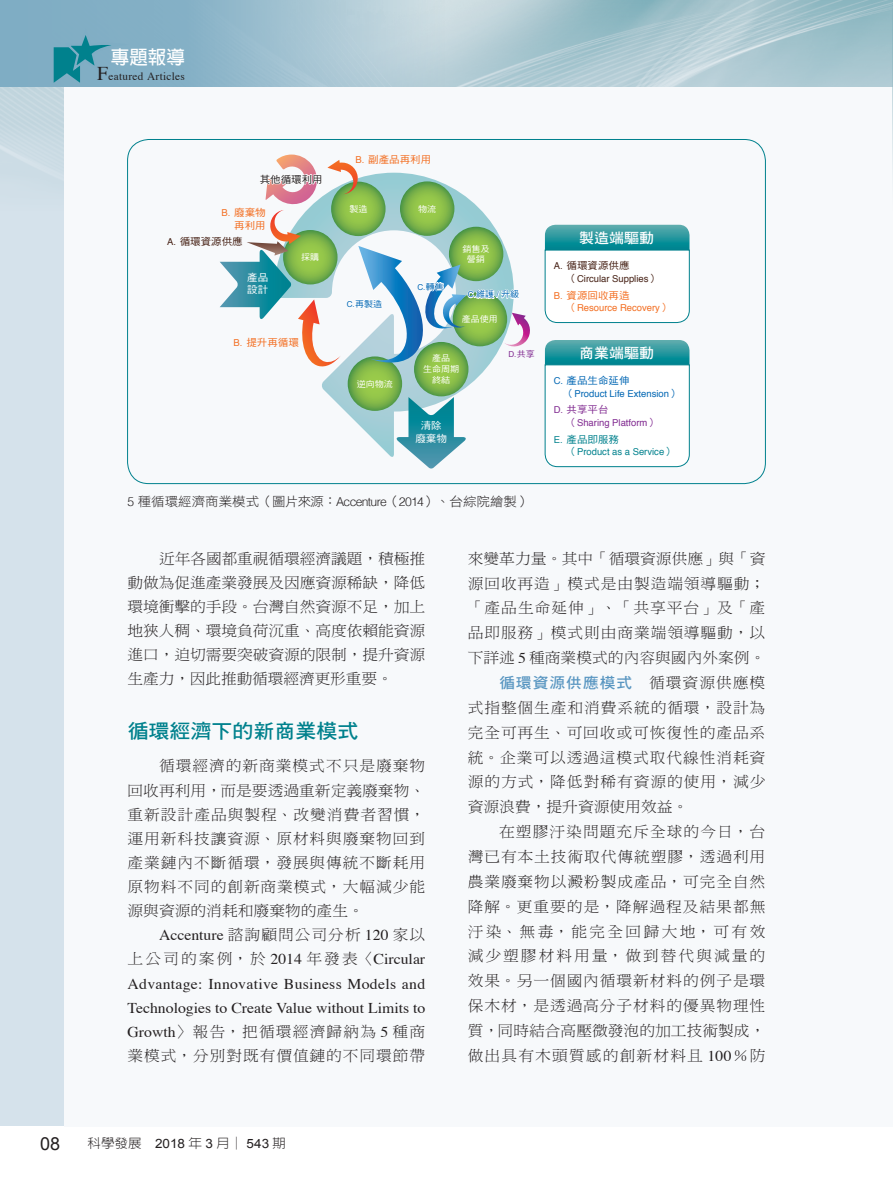
<style>
.page{position:relative;width:893px;height:1191px;background:#fff}
.page>*{position:absolute;margin:0;border:0;box-sizing:border-box;transform-origin:0 0}
.t1{font:19.95px "DF Hei Std W7";color:#00818d;scale:1.05 1}
.t2{font:700 18.6px "AR New Hei B5";color:#fff}
.t3{font:18px "Arial";color:#231f20}
.t4{font:15px/24.9px "DF Ming Std W3";letter-spacing:.055em;color:#231f20;text-align:justify;scale:1.05 1}
.t5{font:15px/24.2px "Times";color:#231f20;scale:1.05 1}
.t6{font:15px "DF Ming Std W3";letter-spacing:.13em;color:#231f20;scale:1.05 1}
.t7{font:15px "DF Hei Std W7";letter-spacing:.065em;color:#5996c1;scale:1.05 1}
.t8{font:14.25px "DF Hei Std W7";color:#fff;scale:1.05 1}
.t9{font:12.9px "DF Hei Std W3";color:#231f20;scale:1.05 1}
.t10{font:300 12.9px "AR New Hei B5";color:#231f20;scale:1.05 1}
.t11{font:11.25px "Times";letter-spacing:.025em;color:#231f20}
.t12{font:10.05px/12.6px "DF Hei Std W5";color:#f36e21;text-align:right;scale:1.05 1}
.t13{font:10.05px "DF Hei Std W5";color:#452014;scale:1.05 1}
.t14{font:10.05px/12.6px "DF Hei Std W5";color:#fff;text-align:center;scale:1.05 1}
.t15{font:10.05px "DF Hei Std W5";color:#0166b3;scale:1.05 1}
.t16{font:10.05px "DF Hei Std W5";color:#00818d;scale:1.05 1}
.t17{font:10.05px "DF Hei Std W5";color:#802990;scale:1.05 1}
.t18{font:10.05px "DF Hei Std W5";color:#231f20;scale:1.05 1}
.t19{font:9.45px "Helvetica";color:#0166b3}
.t20{font:9.45px "Helvetica";color:#00818d}
.t21{font:9.45px "Helvetica";color:#452014}
.t22{font:9.45px "Helvetica";color:#f36e21}
.t23{font:9.45px "Helvetica";color:#802990}
.t24{font:8.55px/10.8px "DF Hei Std W5";color:#fff;text-align:center;scale:1.05 1}
.t25{font:8.55px "DF Hei Std W5";color:#0166b3;scale:1.05 1}
.t26{font:8.1px "Helvetica";color:#802990}
.t27{font:8.1px "Helvetica";color:#0166b3}
.s1{font-size:19.5px}
.s2{font-family:"Helvetica";font-size:9.45px}
.s3{font-family:"Helvetica";font-size:8.1px}
.s4{font-family:"DF Hei Std W5";font-size:8.55px}
.s5{font-family:"Helvetica";font-weight:300;font-size:12.3px}
.s6{font-family:"DF Hei Std W5";font-size:10.05px}
.s7{font-family:"DF Ming Std W3"}
.s8{font-family:"Times"}
.s9{font-family:"Arial";font-weight:400}
.s10{font-family:"DF Ming Std W3";color:#231f20}
</style>
<div class="page">
<div style="left:0;top:0;width:893px;height:1126px;background:#d5e2eb"></div>
<img style="left:0;top:0;width:893px;height:168px">
<div style="left:64px;top:87px;width:829px;height:1039px;background:#f7f9fb"></div>
<svg style="left:0;top:0;width:591px;height:87px;background:#a1c1d0"></svg>
<svg style="left:54px;top:25px;width:84px;height:58px;background:#65a4b8"></svg>
<hr style="left:892px;top:87px;width:1px;height:581px;background:#fffde9">
<svg style="left:545px;top:225px;width:145px;height:98px"></svg>
<svg style="left:545px;top:340px;width:145px;height:127px"></svg>
<svg style="left:322px;top:368px;width:164px;height:89px"></svg>
<svg style="left:348px;top:356px;width:54px;height:55px;background:#80b749"></svg>
<svg style="left:414px;top:342px;width:54px;height:54px"></svg>
<svg style="left:396px;top:397px;width:71px;height:72px"></svg>
<svg style="left:220px;top:154px;width:310px;height:214px"></svg>
<p class="t2" style="left:111px;top:48px;width:76px">專題報導</p>
<p class="t11" style="left:97px;top:66px;width:89px"><span class="s1">F</span>eatured Articles</p>
<p class="t18" style="left:260px;top:174px;width:61px">其他循環利用</p>
<p class="t12" style="left:222px;top:206px;width:44px"><span class="s2">B.</span> 廢棄物再利用</p>
<p class="t13" style="left:167px;top:236px;width:74px"><span class="s2">A.</span> 循環資源供應</p>
<p class="t14" style="left:247px;top:271px;width:21px;text-align:left">產品設計</p>
<p class="t24" style="left:301px;top:252px;width:19px">採購</p>
<p class="t12" style="left:234px;top:335px;width:64px"><span class="s2">B.</span> 提升再循環</p>
<p class="t12" style="left:355px;top:153px;width:74px"><span class="s2">B.</span> 副產品再利用</p>
<p class="t24" style="left:349px;top:203px;width:19px">製造</p>
<p class="t25" style="left:347px;top:299px;width:35px"><span class="s3">C.</span> 再製造</p>
<p class="t24" style="left:357px;top:378px;width:36px">逆向物流</p>
<p class="t24" style="left:418px;top:203px;width:19px">物流</p>
<p class="t27" style="left:417px;top:280px;width:28px">C. <span class="s4">轉售</span></p>
<p class="t24" style="left:462px;top:243px;width:27px">銷售及營銷</p>
<p class="t25" style="left:468px;top:290px;width:50px"><span class="s3">C.</span> 維護 <span class="s3">/</span> 升級</p>
<p class="t24" style="left:462px;top:313px;width:36px">產品使用</p>
<p class="t24" style="left:423px;top:353px;width:36px">產品<br>生命周期終結</p>
<p class="t14" style="left:415px;top:419px;width:31px">清除廢棄物</p>
<p class="t26" style="left:508px;top:348px;width:28px">D. <span class="s4">共享</span></p>
<p class="t9" style="left:128px;top:494px;width:385px"><span class="s5">5</span> 種循環經濟商業模式（圖片來源：<span class="s5">Accenture</span>（<span class="s5">2014</span>）、台綜院繪製）</p>
<p class="t8" style="left:579px;top:230px;width:73px">製造端驅動</p>
<p class="t13" style="left:554px;top:260px;width:74px"><span class="s2">A.</span> 循環資源供應</p>
<p class="t21" style="left:567px;top:271px;width:94px"><span class="s6">（</span>Circular Supplies<span class="s6">）</span></p>
<p class="t12" style="left:554px;top:288px;width:74px"><span class="s2">B.</span> 資源回收再造</p>
<p class="t22" style="left:567px;top:300px;width:105px"><span class="s6">（</span>Resource Recovery<span class="s6">）</span></p>
<p class="t8" style="left:579px;top:345px;width:73px">商業端驅動</p>
<p class="t15" style="left:554px;top:375px;width:74px"><span class="s2">C.</span> 產品生命延伸</p>
<p class="t19" style="left:564px;top:386px;width:117px"><span class="s6">（</span>Product Life Extension<span class="s6">）</span></p>
<p class="t17" style="left:554px;top:404px;width:54px"><span class="s2">D.</span> 共享平台</p>
<p class="t23" style="left:567px;top:415px;width:93px"><span class="s6">（</span>Sharing Platform<span class="s6">）</span></p>
<p class="t16" style="left:554px;top:434px;width:64px"><span class="s2">E.</span> 產品即服務</p>
<p class="t20" style="left:567px;top:445px;width:110px"><span class="s6">（</span>Product as a Service<span class="s6">）</span></p>
<p class="t4" style="left:128px;top:546px;width:285px;line-height:24.2px;text-indent:31px">近年各國都重視循環經濟議題，積極推動做為促進產業發展及因應資源稀缺，降低環境衝擊的手段。台灣自然資源不足，加上地狹人稠、環境負荷沉重、高度依賴能資源進口，迫切需要突破資源的限制，提升資源生產力，因此推動循環經濟更形重要。</p>
<h1 class="t1" style="left:128px;top:720px;width:221px">循環經濟下的新商業模式</h1>
<p class="t4" style="left:128px;top:753px;width:285px;line-height:24.2px;text-indent:31px">循環經濟的新商業模式不只是廢棄物回收再利用，而是要透過重新定義廢棄物、重新設計產品與製程、改變消費者習慣，運用新科技讓資源、原材料與廢棄物回到產業鏈內不斷循環，發展與傳統不斷耗用原物料不同的創新商業模式，大幅減少能源與資源的消耗和廢棄物的產生。</p>
<p class="t5" style="left:159px;top:922px;width:255px">Accenture <span class="s7">諮詢顧問公司分析</span> 120 <span class="s7">家以</span></p>
<p class="t6" style="left:128px;top:951px;width:285px">上公司的案例，於 <span class="s8">2014</span> 年發表〈<span class="s8">Circular</span></p>
<p class="t5" style="left:128px;top:970px;width:285px">Advantage: Innovative Business Models and<br>Technologies to Create Value without Limits to</p>
<p class="t4" style="left:128px;top:1019px;width:285px;line-height:24.2px"><span class="s8">Growth</span>〉報告，把循環經濟歸納為 <span class="s8">5</span> 種商業模式，分別對既有價值鏈的不同環節帶</p>
<p class="t3" style="left:40px;top:1131px;width:22px">08</p>
<p class="t10" style="left:88px;top:1136px;width:190px">科學發展 <span class="s9">2018</span> 年 <span class="s9">3</span> 月│ <span class="s9">543</span> 期</p>
<p class="t4" style="left:468px;top:545px;width:285px">來變革力量。其中「循環資源供應」與「資源回收再造」模式是由製造端領導驅動；「產品生命延伸」、「共享平台」及「產品即服務」模式則由商業端領導驅動，以下詳述 <span class="s8">5</span> 種商業模式的內容與國內外案例。</p>
<p class="t7" style="left:499px;top:674px;width:255px">循環資源供應模式 <span class="s10">循環資源供應模</span></p>
<p class="t4" style="left:468px;top:695px;width:285px">式指整個生產和消費系統的循環，設計為完全可再生、可回收或可恢復性的產品系統。企業可以透過這模式取代線性消耗資源的方式，降低對稀有資源的使用，減少資源浪費，提升資源使用效益。</p>
<p class="t4" style="left:468px;top:819px;width:285px;text-indent:31px">在塑膠汙染問題充斥全球的今日，台灣已有本土技術取代傳統塑膠，透過利用農業廢棄物以澱粉製成產品，可完全自然降解。更重要的是，降解過程及結果都無汙染、無毒，能完全回歸大地，可有效減少塑膠材料用量，做到替代與減量的效果。另一個國內循環新材料的例子是環保木材，是透過高分子材料的優異物理性質，同時結合高壓微發泡的加工技術製成，做出具有木頭質感的創新材料且 <span class="s8">100</span>％防</p>
</div>
